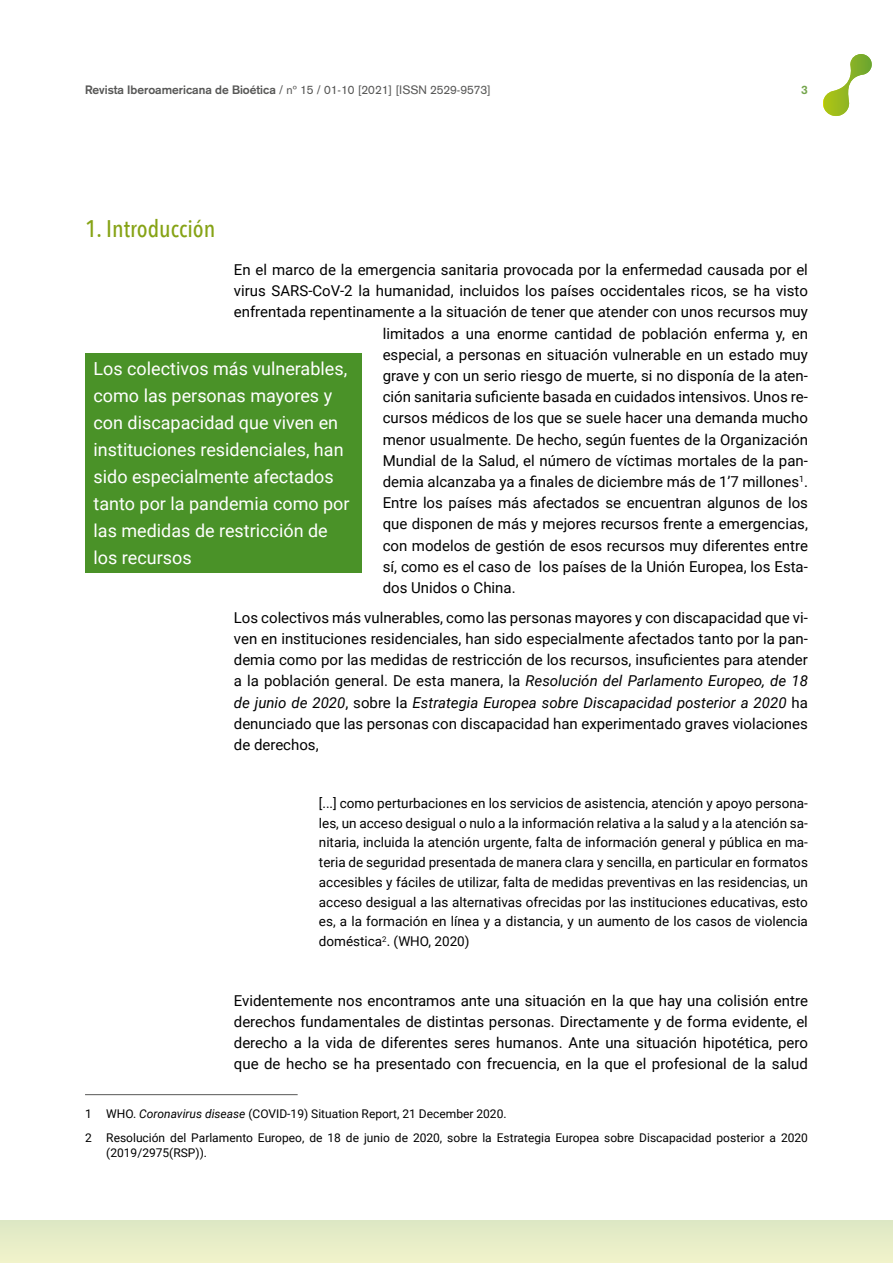
<style>
.page{position:relative;width:893px;height:1263px;background:#fff}
.page>*{position:absolute;margin:0;border:0;box-sizing:border-box;transform-origin:0 0}
.Heading_1{font:500 24px "Avenir Next Condensed";color:#86a315}
.Texto_entresacado{font:18px/27px "Roboto";color:#fff}
.LO-normal{font:15px/21.1px "Roboto";color:#000;text-align:justify}
._9__Citas_texto{font:13.5px/19.6px "Roboto";color:#000;text-align:justify}
._4__Notas{font:12px/15px "Roboto";color:#000}
.t1{font:12px "Akzidenz Grotesk";color:#575756}
.t2{font:700 12px "Akzidenz Grotesk";color:#74a54c}
.s1{font-weight:700}
.s2{font-style:italic}
</style>
<div class="page">
<div style="left:0;top:1220px;width:893px;height:43px;background:#e7edc8"></div>
<svg style="left:823px;top:54px;width:49px;height:62px"></svg>
<hr style="left:85px;top:1094px;width:213px;height:1px;background:#575756">
<div style="left:85px;top:353px;width:276px;height:219px;background:#4a9228"></div>
<p class="t1" style="left:85px;top:83px;width:407px"><span class="s1">Revista Iberoamericana de Bioética</span> / nº 15 / 01-10 [2021] [ISSN 2529-9573]</p>
<p class="t2" style="left:801px;top:83px;width:8px">3</p>
<p class="Heading_1" style="left:85px;top:214px;width:132px">1. Introducción</p>
<p class="LO-normal" style="left:234px;top:258px;width:575px">En el marco de la emergencia sanitaria provocada por la enfermedad causada por el</p>
<p class="LO-normal" style="left:234px;top:280px;width:576px">virus SARS-CoV-2 la humanidad, incluidos los países occidentales ricos, se ha visto</p>
<p class="LO-normal" style="left:234px;top:301px;width:576px">enfrentada repentinamente a la situación de tener que atender con unos recursos muy</p>
<p class="LO-normal" style="left:383px;top:322px;width:427px">limitados a una enorme cantidad de población enferma y, en</p>
<p class="LO-normal" style="left:383px;top:343px;width:427px">especial, a personas en situación vulnerable en un estado muy</p>
<p class="LO-normal" style="left:383px;top:364px;width:427px">grave y con un serio riesgo de muerte, si no disponía de la aten-</p>
<p class="LO-normal" style="left:383px;top:386px;width:427px">ción sanitaria suficiente basada en cuidados intensivos. Unos re-</p>
<p class="LO-normal" style="left:383px;top:407px;width:427px">cursos médicos de los que se suele hacer una demanda mucho</p>
<p class="LO-normal" style="left:383px;top:428px;width:427px">menor usualmente. De hecho, según fuentes de la Organización</p>
<p class="LO-normal" style="left:383px;top:449px;width:427px">Mundial de la Salud, el número de víctimas mortales de la pan-</p>
<p class="LO-normal" style="left:383px;top:470px;width:427px">demia alcanzaba ya a finales de diciembre más de 1’7 millones<sup>1</sup>.</p>
<p class="LO-normal" style="left:383px;top:492px;width:427px">Entre los países más afectados se encuentran algunos de los</p>
<p class="LO-normal" style="left:383px;top:513px;width:427px">que disponen de más y mejores recursos frente a emergencias,</p>
<p class="LO-normal" style="left:383px;top:534px;width:427px">con modelos de gestión de esos recursos muy diferentes entre</p>
<p class="LO-normal" style="left:383px;top:555px;width:427px">sí, como es el caso de los países de la Unión Europea, los Esta-</p>
<p class="LO-normal" style="left:383px;top:577px;width:134px">dos Unidos o China.</p>
<p class="LO-normal" style="left:234px;top:606px;width:576px">Los colectivos más vulnerables, como las personas mayores y con discapacidad que vi&shy;ven en instituciones residenciales, han sido especialmente afectados tanto por la pan&shy;demia como por las medidas de restricción de los recursos, insuficientes para atender a la población general. De esta manera, la <span class="s2">Resolución del Parlamento Europeo, de 18 de junio de 2020</span>, sobre la <span class="s2">Estrategia Europea sobre Discapacidad posterior a 2020</span> ha denunciado que las personas con discapacidad han experimentado graves violaciones de derechos,</p>
<p class="Texto_entresacado" style="left:94px;top:354px;width:258px">Los colectivos más vulnerables, como las personas mayores y con discapacidad que viven en instituciones residenciales, han sido especialmente afectados tanto por la pandemia como por las medidas de restricción de los recursos</p>
<p class="_9__Citas_texto" style="left:319px;top:793px;width:490px">[...] como perturbaciones en los servicios de asistencia, atención y apoyo persona&shy;les, un acceso desigual o nulo a la información relativa a la salud y a la atención sa&shy;nitaria, incluida la atención urgente, falta de información general y pública en ma&shy;teria de seguridad presentada de manera clara y sencilla, en particular en formatos accesibles y fáciles de utilizar, falta de medidas preventivas en las residencias, un acceso desigual a las alternativas ofrecidas por las instituciones educativas, esto es, a la formación en línea y a distancia, y un aumento de los casos de violencia doméstica<sup>2</sup>. (WHO, 2020)</p>
<p class="LO-normal" style="left:234px;top:989px;width:576px">Evidentemente nos encontramos ante una situación en la que hay una colisión entre derechos fundamentales de distintas personas. Directamente y de forma evidente, el derecho a la vida de diferentes seres humanos. Ante una situación hipotética, pero que de hecho se ha presentado con frecuencia, en la que el profesional de la salud</p>
<p class="_4__Notas" style="left:85px;top:1106px;width:423px">1 WHO. <span class="s2">Coronavirus disease</span> (COVID-19) Situation Report, 21 December 2020.</p>
<p class="_4__Notas" style="left:106px;top:1129px;width:703px;text-indent:-21px">2 Resolución del Parlamento Europeo, de 18 de junio de 2020, sobre la Estrategia Europea sobre Discapacidad posterior a 2020 (2019/2975(RSP)).</p>
</div>
